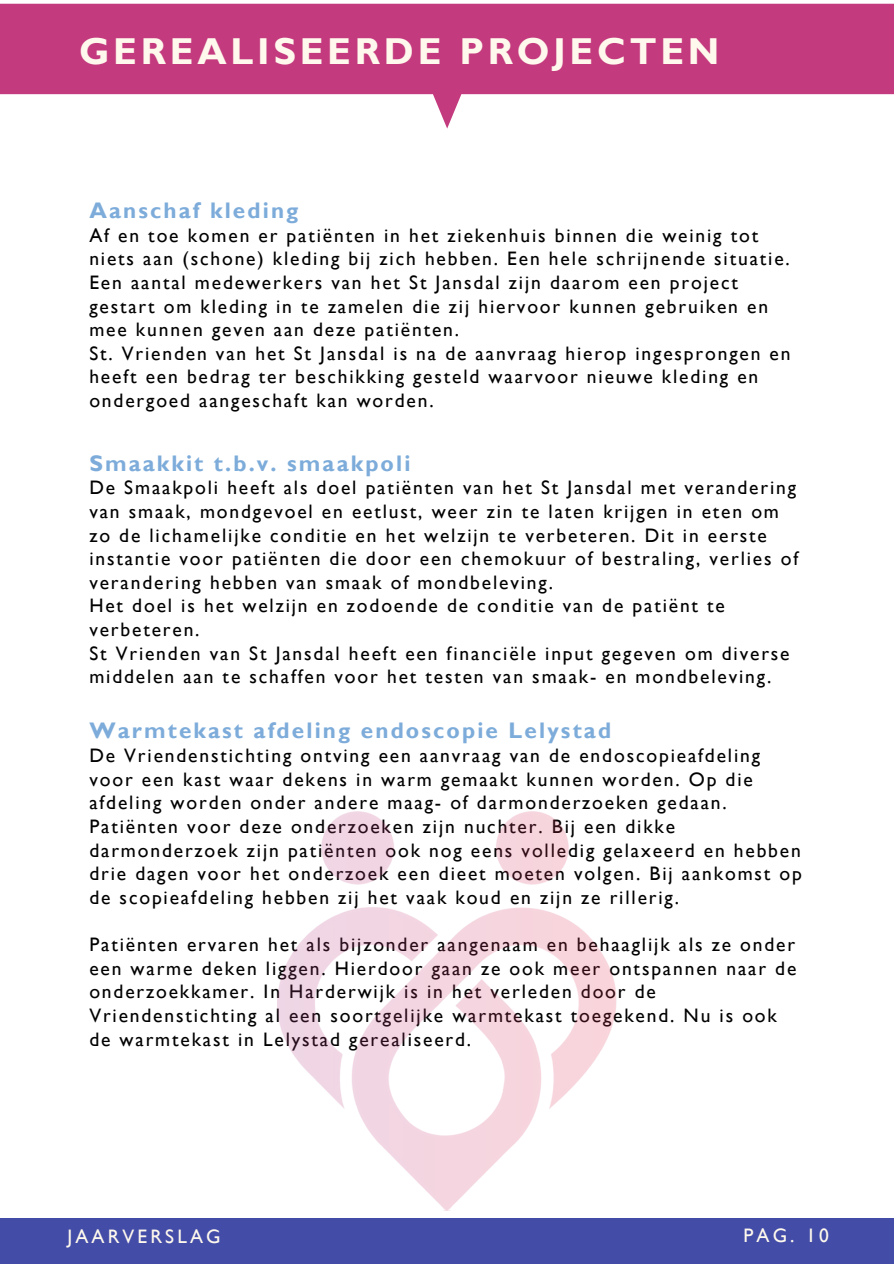
<style>
.page{position:relative;width:894px;height:1264px;background:#fff}
.page>*{position:absolute;margin:0;border:0;box-sizing:border-box;transform-origin:0 0}
.t1{font:700 37.5px "Gill Sans";letter-spacing:.1em;color:#fff9ed}
.t2{font:700 22.5px "Gill Sans";letter-spacing:.095em;color:#7dacda}
.t3{font:19.5px/23.7px "Gill Sans";letter-spacing:.095em;color:#000}
.t4{font:19.5px "Gill Sans";letter-spacing:.16em;color:#fff9ed}
</style>
<div class="page">
<svg style="left:0;top:4px;width:893px;height:125px;fill:#c33a7e"></svg>
<div style="left:0;top:1218px;width:893px;height:45px;background:#434da8"></div>
<img style="left:277px;top:811px;width:339px;height:399px">
<h1 class="t1" style="left:79px;top:29px;width:641px">GEREALISEERDE PROJECTEN</h1>
<p class="t2" style="left:89px;top:197px;width:210px">Aanschaf kleding</p>
<p class="t3" style="left:89px;top:223px;width:701px">Af en toe komen er patiënten in het ziekenhuis binnen die weinig tot niets aan (schone) kleding bij zich hebben. Een hele schrijnende situatie.<br>Een aantal medewerkers van het St Jansdal zijn daarom een project gestart om kleding in te zamelen die zij hiervoor kunnen gebruiken en mee kunnen geven aan deze patiënten.</p>
<p class="t3" style="left:89px;top:341px;width:702px">St. Vrienden van het St Jansdal is na de aanvraag hierop ingesprongen en heeft een bedrag ter beschikking gesteld waarvoor nieuwe kleding en ondergoed aangeschaft kan worden.</p>
<p class="t2" style="left:89px;top:449px;width:322px">Smaakkit t.b.v. smaakpoli</p>
<p class="t3" style="left:89px;top:475px;width:710px">De Smaakpoli heeft als doel patiënten van het St Jansdal met verandering van smaak, mondgevoel en eetlust, weer zin te laten krijgen in eten om zo de lichamelijke conditie en het welzijn te verbeteren. Dit in eerste instantie voor patiënten die door een chemokuur of bestraling, verlies of verandering hebben van smaak of mondbeleving.</p>
<p class="t3" style="left:89px;top:593px;width:637px">Het doel is het welzijn en zodoende de conditie van de patiënt te verbeteren.</p>
<p class="t3" style="left:89px;top:641px;width:701px">St Vrienden van St Jansdal heeft een financiële input gegeven om diverse middelen aan te schaffen voor het testen van smaak- en mondbeleving.</p>
<p class="t2" style="left:89px;top:717px;width:523px">Warmtekast afdeling endoscopie Lelystad</p>
<p class="t3" style="left:89px;top:743px;width:672px">De Vriendenstichting ontving een aanvraag van de endoscopieafdeling voor een kast waar dekens in warm gemaakt kunnen worden. Op die afdeling worden onder andere maag- of darmonderzoeken gedaan.</p>
<p class="t3" style="left:89px;top:814px;width:714px">Patiënten voor deze onderzoeken zijn nuchter. Bij een dikke darmonderzoek zijn patiënten ook nog eens volledig gelaxeerd en hebben drie dagen voor het onderzoek een dieet moeten volgen. Bij aankomst op de scopieafdeling hebben zij het vaak koud en zijn ze rillerig.</p>
<p class="t3" style="left:89px;top:932px;width:708px">Patiënten ervaren het als bijzonder aangenaam en behaaglijk als ze onder een warme deken liggen. Hierdoor gaan ze ook meer ontspannen naar de onderzoekkamer. In Harderwijk is in het verleden door de Vriendenstichting al een soortgelijke warmtekast toegekend. Nu is ook de warmtekast in Lelystad gerealiseerd.</p>
<p class="t4" style="left:67px;top:1224px;width:155px">JAARVERSLAG</p>
<p class="t4" style="left:743px;top:1223px;width:87px">PAG. 10</p>
</div>
